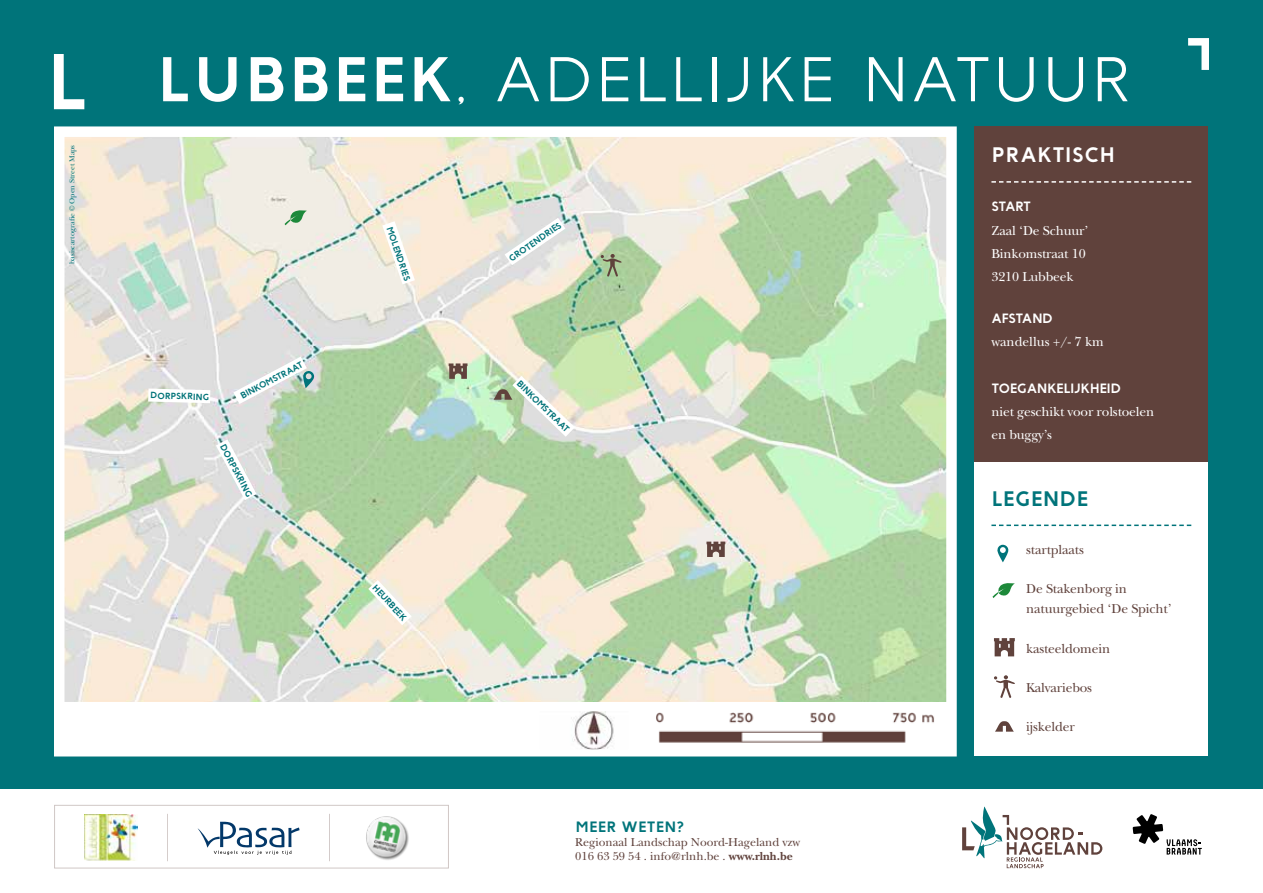
<style>
.page{position:relative;width:1263px;height:893px;background:#fff}
.page>*{position:absolute;margin:0;border:0;box-sizing:border-box;transform-origin:0 0}
.t1{font:500 63px "Baufra";letter-spacing:.03em;color:#fff}
.t2{font:700 21px "Baufra";letter-spacing:.01em;color:#fff}
.t3{font:700 21px "Baufra";color:#00747a}
.t4{font:700 15px "Baufra";letter-spacing:.01em;color:#00747a}
.t5{font:13.5px/23.1px "New Baskerville Std";letter-spacing:-.01em;color:#fff}
.t6{font:13.5px/19.6px "New Baskerville Std";letter-spacing:-.01em;color:#60423c}
.t7{font:700 13.5px "Baufra";letter-spacing:-.04em;color:#fff}
.t8{font:12px/14.4px "New Baskerville Std";color:#60423c}
.t9{font:700 9px "Baufra";color:#007378}
.t10{font:7.5px "New Baskerville Std";color:#007378}
.s1{font-weight:700}
</style>
<div class="page">
<div style="left:0;top:0;width:1263px;height:805px;background:#00747a"></div>
<div style="left:0;top:790px;width:1263px;height:103px;background:#fff"></div>
<img style="left:65px;top:137px;width:881px;height:565px">
<div style="left:54px;top:126px;width:903px;height:630px;border:10px solid #fff"></div>
<img style="left:84px;top:815px;width:54px;height:46px">
<img style="left:366px;top:816px;width:43px;height:44px">
<svg style="left:962px;top:807px;width:140px;height:61px"></svg>
<svg style="left:1133px;top:814px;width:69px;height:40px"></svg>
<svg style="left:198px;top:822px;width:102px;height:33px"></svg>
<div style="left:974px;top:459px;width:234px;height:296px;background:#fff"></div>
<div style="left:974px;top:126px;width:234px;height:336px;background:#60423c"></div>
<svg style="left:991px;top:181px;width:200px;height:2px"></svg>
<svg style="left:1188px;top:38px;width:21px;height:32px"></svg>
<svg style="left:54px;top:54px;width:30px;height:55px"></svg>
<hr style="left:167px;top:814px;width:1px;height:47px;background:#60423c">
<hr style="left:329px;top:814px;width:1px;height:47px;background:#60423c">
<svg style="left:991px;top:525px;width:200px;height:1px"></svg>
<div style="left:55px;top:702px;width:892px;height:50px;background:#fff"></div>
<img style="left:571px;top:712px;width:43px;height:36px">
<svg style="left:992px;top:583px;width:23px;height:15px"></svg>
<svg style="left:997px;top:545px;width:11px;height:17px"></svg>
<svg style="left:994px;top:675px;width:21px;height:23px"></svg>
<svg style="left:994px;top:638px;width:21px;height:18px"></svg>
<svg style="left:995px;top:721px;width:19px;height:11px"></svg>
<img style="left:631px;top:712px;width:316px;height:42px">
<svg style="left:382px;top:221px;width:33px;height:63px;background:#f7f3ea"></svg>
<svg style="left:505px;top:218px;width:60px;height:47px;background:#eaeae8"></svg>
<svg style="left:493px;top:376px;width:82px;height:61px;background:#d5e2cc"></svg>
<svg style="left:368px;top:580px;width:44px;height:45px;background:#f5f1e5"></svg>
<svg style="left:216px;top:439px;width:40px;height:61px;background:#e8e8e8"></svg>
<svg style="left:148px;top:388px;width:62px;height:15px"></svg>
<svg style="left:449px;top:363px;width:18px;height:16px"></svg>
<svg style="left:706px;top:542px;width:19px;height:15px"></svg>
<svg style="left:601px;top:254px;width:21px;height:23px"></svg>
<svg style="left:285px;top:209px;width:22px;height:16px"></svg>
<svg style="left:233px;top:357px;width:81px;height:47px;background:#d7e0d9"></svg>
<p class="t10" style="left:68px;top:264px;width:121px;rotate:-90deg">basiscartografie © Open Street Maps</p>
<h1 class="t1" style="left:157px;top:39px;width:977px"><span class="s1">LUBBEEK</span>, ADELLIJKE NATUUR</h1>
<p class="t9" style="left:151px;top:389px;width:60px;rotate:2deg">DORPSKRING</p>
<p class="t9" style="left:238px;top:390px;width:71px;rotate:-28deg">BINKOMSTRAAT</p>
<p class="t9" style="left:228px;top:441px;width:60px;rotate:62deg">DORPSKRING</p>
<p class="t9" style="left:395px;top:225px;width:58px;rotate:71deg">MOLENDRIES</p>
<p class="t9" style="left:506px;top:254px;width:63px;rotate:-34deg">GROTENDRIES</p>
<p class="t9" style="left:379px;top:582px;width:47px;rotate:47deg">HEURBEEK</p>
<p class="t9" style="left:523px;top:378px;width:71px;rotate:44deg">BINKOMSTRAAT</p>
<p class="t4" style="left:575px;top:816px;width:110px">MEER WETEN?</p>
<p class="t8" style="left:575px;top:835px;width:226px">Regionaal Landschap Noord-Hageland vzw<br>016 63 59 54 . info@rlnh.be . <span class="s1">www.rlnh.be</span></p>
<h2 class="t2" style="left:991px;top:140px;width:125px">PRAKTISCH</h2>
<p class="t7" style="left:991px;top:197px;width:41px">START</p>
<p class="t5" style="left:991px;top:219px;width:99px">Zaal ‘De Schuur’<br>Binkomstraat 10<br>3210 Lubbeek</p>
<p class="t7" style="left:991px;top:309px;width:63px">AFSTAND</p>
<p class="t5" style="left:991px;top:331px;width:114px">wandellus +/- 7 km</p>
<p class="t7" style="left:991px;top:378px;width:131px">TOEGANKELIJKHEID</p>
<p class="t5" style="left:991px;top:400px;width:164px">niet geschikt voor rolstoelen en buggy’s</p>
<h2 class="t3" style="left:991px;top:483px;width:98px">LEGENDE</h2>
<p class="t6" style="left:1026px;top:540px;width:59px">startplaats</p>
<p class="t6" style="left:1026px;top:579px;width:147px">De Stakenborg in natuurgebied ‘De Spicht’</p>
<p class="t6" style="left:1026px;top:638px;width:85px">kasteeldomein</p>
<p class="t6" style="left:1026px;top:678px;width:67px">Kalvariebos</p>
<p class="t6" style="left:1026px;top:717px;width:50px">ijskelder</p>
</div>
